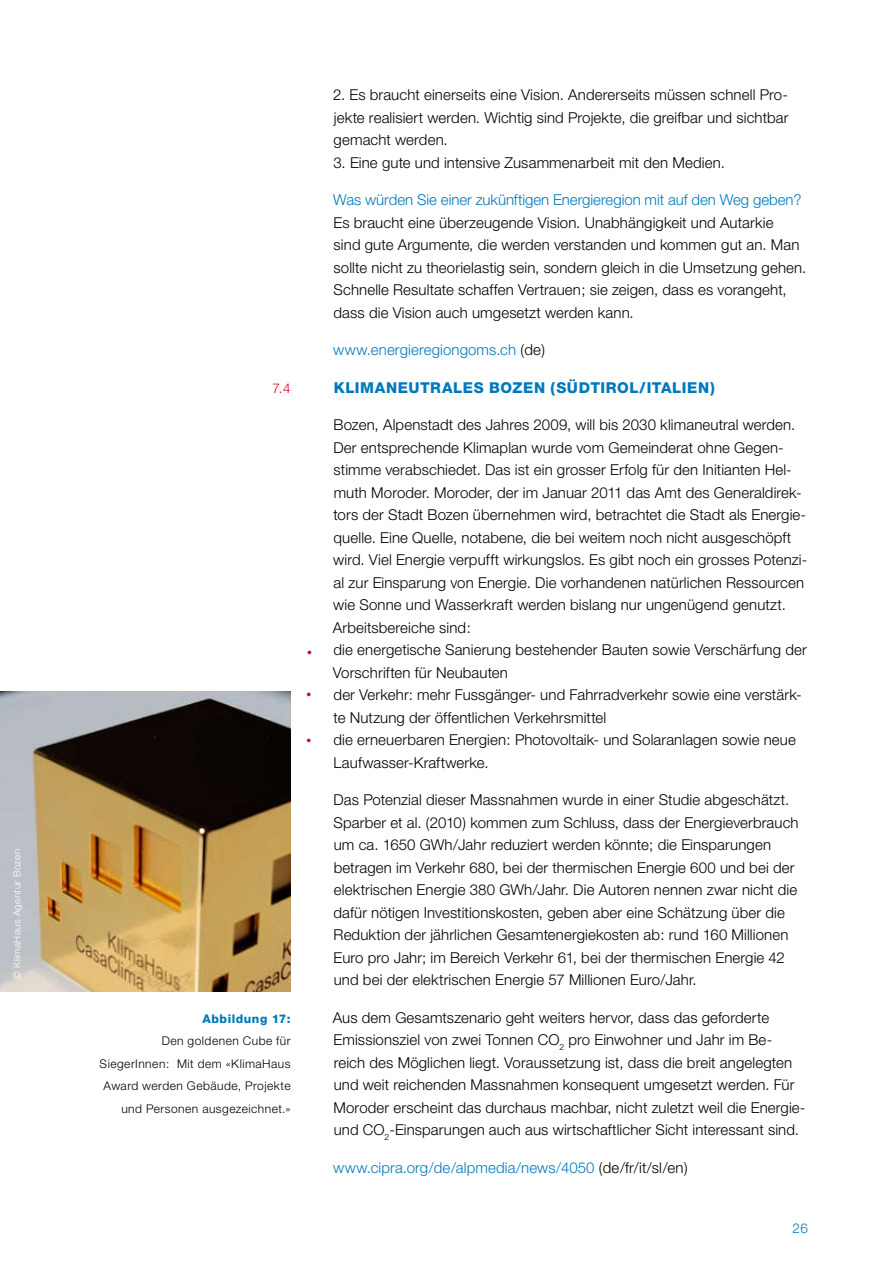
<style>
.page{position:relative;width:893px;height:1263px;background:#fff}
.page>*{position:absolute;margin:0;border:0;box-sizing:border-box;transform-origin:0 0}
.t1{font:800 19.5px/42.3px "Helvetica Neue CE";color:#cd071e}
.t2{font:300 15px/22.5px "Helvetica Neue CE";letter-spacing:.01em;color:#000}
.t3{font:300 15px "Helvetica Neue CE";color:#0079bc}
.t4{font:800 15px "Helvetica Neue CE";letter-spacing:.04em;color:#0079bc}
.t5{font:300 13.5px "Helvetica Neue CE";color:#cd071e}
.t6{font:300 13.5px "Helvetica Neue CE";color:#0079bc}
.t7{font:300 12px/22.5px "Helvetica Neue CE";letter-spacing:.04em;color:#000;text-align:right}
.t8{font:800 12px "Helvetica Neue CE";color:#0079bc}
.t9{font:300 9.75px "Helvetica Neue CE";letter-spacing:.045em;color:#fff}
.s1{color:#000}
</style>
<div class="page">
<img style="left:0;top:691px;width:291px;height:300px">
<p class="t9" style="left:11px;top:979px;width:131px;rotate:-90deg">© KlimaHaus Agentur Bozen</p>
<p class="t5" style="left:272px;top:380px;width:20px">7.4</p>
<h1 class="t1" style="left:306px;top:630px;width:8px">· ·</h1>
<h1 class="t1" style="left:306px;top:718px;width:8px">·</h1>
<p class="t8" style="left:202px;top:1011px;width:90px">ABBILDUNG 17:</p>
<p class="t7" style="left:100px;top:1029px;width:192px">Den goldenen Cube für<br>SiegerInnen: Mit dem «KlimaHaus<br>Award werden Gebäude, Projekte und Personen ausgezeichnet.»</p>
<p class="t2" style="left:333px;top:83px;width:457px;text-align:justify">2. Es braucht einerseits eine Vision. Andererseits müssen schnell Pro&shy;jekte realisiert werden. Wichtig sind Projekte, die greifbar und sichtbar gemacht werden.</p>
<p class="t2" style="left:333px;top:151px;width:393px">3. Eine gute und intensive Zusammenarbeit mit den Medien.</p>
<p class="t3" style="left:333px;top:191px;width:470px">Was würden Sie einer zukünftigen Energieregion mit auf den Weg geben?</p>
<p class="t2" style="left:333px;top:211px;width:474px">Es braucht eine überzeugende Vision. U nabhängigkeit und Autarkie<br>sind gute Argumente, die werden verstanden und kommen gut an. Man sollte nicht zu theorielastig sein, sondern gleich in die U msetzung gehen.<br>Schnelle Resultate schaffen Vertrauen; sie zeigen, dass es vorangeht, dass die Vision auch umgesetzt werden kann.</p>
<p class="t3" style="left:333px;top:341px;width:213px">www.energieregiongoms.ch <span class="s1">(de)</span></p>
<p class="t4" style="left:334px;top:378px;width:131px">KLIMANEUTRALES</p>
<p class="t4" style="left:489px;top:378px;width:227px">BOZE N (SÜDTIROL/ITALIEN)</p>
<p class="t2" style="left:333px;top:413px;width:476px">Bozen, Alpenstadt des Jahres 2009, will bis 2030 klimaneutral werden.<br>Der entsprechende Klimaplan wurde vom Gemeinderat ohne Gegen&shy;stimme verabschiedet. Das ist ein grosser Erfolg für den Initianten Hel&shy;muth Moroder. Moroder, der im Januar 2011 das Amt des Generaldirek&shy;tors der Stadt Bozen übernehmen wird, betrachtet die Stadt als Energie&shy;quelle. Eine Quelle, notabene, die bei weitem noch nicht ausgeschöpft wird. Viel Energie verpufft wirkungslos. Es gibt noch ein grosses Potenzi&shy;al zur Einsparung von Energie. Die vorhandenen natürlichen Ressourcen wie Sonne und Wasserkraft werden bislang nur ungenügend genutzt.<br>Arbeitsbereiche sind:<br>die energetische Sanierung bestehender Bauten sowie Verschärfung der Vorschriften für Neubauten<br>der Verkehr: mehr Fussgänger- und Fahrradverkehr sowie eine verstärk&shy;te Nutzung der öffentlichen Verkehrsmittel<br>die erneuerbaren Energien: Photovoltaik- und Solaranlagen sowie neue Laufwasser-Kraftwerke.</p>
<p class="t2" style="left:334px;top:788px;width:467px">Das Potenzial dieser Massnahmen wurde in einer Studie abgeschätzt.<br>Sparber et al. (2010) kommen zum Schluss, dass der Energieverbrauch um ca. 1650 GWh/Jahr reduziert werden könnte; die Einsparungen betragen im Verkehr 680, bei der thermischen Energie 600 und bei der elektrischen Energie 380 GWh/Jahr. Die Autoren nennen zwar nicht die dafür nötigen Investitionskosten, geben aber eine Schätzung über die Reduktion der jährlichen Gesamtenergiekosten ab: rund 160 Millionen Euro pro Jahr; im Bereich Verkehr 61, bei der thermischen Energie 42 und bei der elektrischen Energie 57 Millionen Euro/Jahr.</p>
<p class="t2" style="left:333px;top:1006px;width:474px">Aus dem Gesamtszenario geht weiters hervor, dass das geforderte Emissionsziel von zwei Tonnen CO<sub>2</sub> pro Einwohner und Jahr im Be&shy;reich des Möglichen liegt. Voraussetzung ist, dass die breit angelegten und weit reichenden Massnahmen konsequent umgesetzt werden. Für Moroder erscheint das durchaus machbar, nicht zuletzt weil die Energie&shy;und CO<sub>2</sub>-Einsparungen auch aus wirtschaftlicher Sicht interessant sind.</p>
<p class="t3" style="left:333px;top:1158px;width:356px">www.cipra.org/de/alpmedia/news/4050 <span class="s1">(de/fr/it/sl/en)</span></p>
<p class="t6" style="left:792px;top:1220px;width:17px">26</p>
</div>
